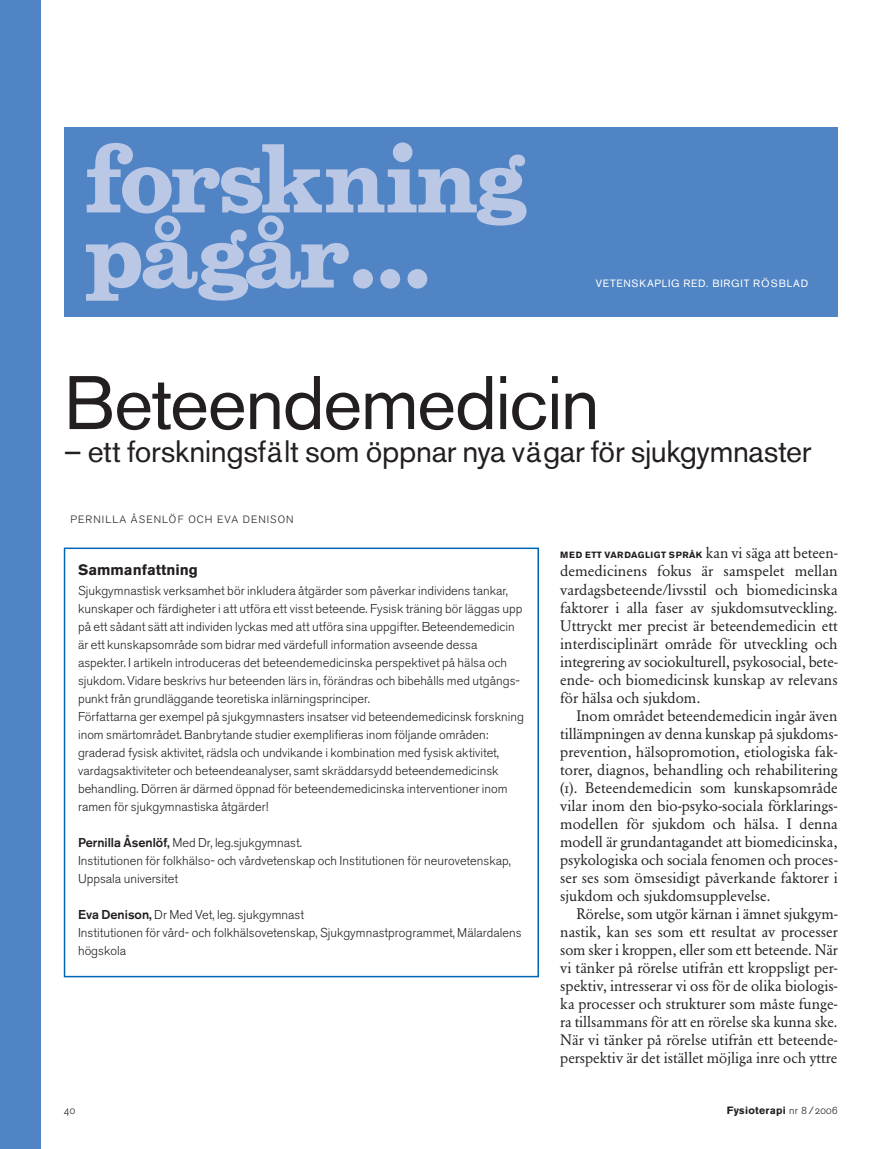
<style>
.page{position:relative;width:893px;height:1149px;background:#fff}
.page>*{position:absolute;margin:0;border:0;box-sizing:border-box;transform-origin:0 0}
.t1{font:700 90px/75px "Belizio";letter-spacing:-.04em;color:#bac8e6}
.t2{font:75px "Akzidenz Grotesk BE";letter-spacing:-.02em;color:#231f20}
.t3{font:30.75px "Akzidenz Grotesk BE";letter-spacing:-.01em;color:#231f20}
.t4{font:15px/18px "Garamond Exp BQ Regular Os F";color:#231f20;text-align:justify}
.t5{font:700 15px "Akzidenz Grotesk BE";color:#231f20}
.t6{font:12.75px/18px "Akzidenz Grotesk BE Light Os F";color:#231f20}
.t7{font:10.5px "Akzidenz Grotesk BE Light Os F";letter-spacing:.105em;color:#231f20}
.t8{font:10.5px "Akzidenz Grotesk BE";letter-spacing:.075em;color:#fff}
.t9{font:700 10.5px "Akzidenz Grotesk BE";letter-spacing:.025em;color:#231f20}
.t10{font:700 9px "Akzidenz Grotesk BE";letter-spacing:.045em;color:#231f20}
.s1{font-family:"Akzidenz Grotesk BE";font-weight:500}
.s2{font-family:"Garamond Exp BQ Regular Os F";font-weight:400;font-size:15px}
.s3{font-family:"Akzidenz Grotesk BE Light Os F";font-weight:400}
</style>
<div class="page">
<div style="left:64px;top:547px;width:475px;height:430px;border:2px solid #0166b3"></div>
<div style="left:0;top:0;width:40px;height:1148px;background:#5084c4"></div>
<div style="left:64px;top:128px;width:774px;height:189px;background:#5084c4"></div>
<h1 class="t1" style="left:85px;top:138px;width:444px">forskning pågår…</h1>
<p class="t8" style="left:596px;top:276px;width:214px">VETENSKAPLIG RED. BIRGIT RÖSBLAD</p>
<h2 class="t2" style="left:64px;top:358px;width:538px">Beteendemedicin</h2>
<h3 class="t3" style="left:64px;top:433px;width:749px">– ett forskningsfält som öppnar nya vägar för sjukgymnaster</h3>
<p class="t7" style="left:71px;top:513px;width:225px">PERNILLA ÅSENLÖF OCH EVA DENISON</p>
<p class="t5" style="left:78px;top:561px;width:121px">Sammanfattning</p>
<p class="t6" style="left:78px;top:581px;width:447px">Sjukgymnastisk verksamhet bör inkludera åtgärder som påverkar individens tankar, kunskaper och färdigheter i att utföra ett visst beteende. Fysisk träning bör läggas upp på ett sådant sätt att individen lyckas med att utföra sina uppgifter. Beteendemedicin är ett kunskapsområde som bidrar med värdefull information avseende dessa aspekter. I artikeln introduceras det beteendemedicinska perspektivet på hälsa och sjukdom. Vidare beskrivs hur beteenden lärs in, förändras och bibehålls med utgångs&shy;punkt från grundläggande teoretiska inlärningsprinciper.<br>Författarna ger exempel på sjukgymnasters insatser vid beteendemedicinsk forskning inom smärtområdet. Banbrytande studier exemplifieras inom följande områden: graderad fysisk aktivitet, rädsla och undvikande i kombination med fysisk aktivitet, vardagsaktiviteter och beteendeanalyser, samt skräddarsydd beteendemedicinsk behandling. Dörren är därmed öppnad för beteendemedicinska interventioner inom ramen för sjukgymnastiska åtgärder!</p>
<p class="t6" style="left:78px;top:833px;width:434px"><span class="s1">Pernilla Åsenlöf,</span> Med Dr, leg.sjukgymnast.<br>Institutionen för folkhälso- och vårdvetenskap och Institutionen för neurovetenskap,<br>Uppsala universitet</p>
<p class="t6" style="left:78px;top:905px;width:445px"><span class="s1">Eva Denison,</span> Dr Med Vet, leg. sjukgymnast<br>Institutionen för vård- och folkhälsovetenskap, Sjukgymnastprogrammet, Mälardalens högskola</p>
<p class="t10" style="left:560px;top:550px;width:279px">MED ETT VARDAGLIGT SPRÅK <span class="s2">kan vi säga att beteen-</span></p>
<p class="t4" style="left:560px;top:562px;width:279px">demedicinens fokus är samspelet mellan vardagsbeteende/livsstil och biomedicinska faktorer i alla faser av sjukdomsutveckling.<br>Uttryckt mer precist är beteendemedicin ett interdisciplinärt område för utveckling och integrering av sociokulturell, psykosocial, bete&shy;ende- och biomedicinsk kunskap av relevans för hälsa och sjukdom.</p>
<p class="t4" style="left:560px;top:706px;width:279px;text-indent:16px">Inom området beteendemedicin ingår även tillämpningen av denna kunskap på sjukdoms&shy;prevention, hälsopromotion, etiologiska fak&shy;torer, diagnos, behandling och rehabilitering (1). Beteendemedicin som kunskapsområde vilar inom den bio-psyko-sociala förklarings&shy;modellen för sjukdom och hälsa. I denna modell är grundantagandet att biomedicinska, psykologiska och sociala fenomen och proces&shy;ser ses som ömsesidigt påverkande faktorer i sjukdom och sjukdomsupplevelse.</p>
<p class="t4" style="left:560px;top:904px;width:279px;text-indent:16px">Rörelse, som utgör kärnan i ämnet sjukgym&shy;nastik, kan ses som ett resultat av processer som sker i kroppen, eller som ett beteende. När vi tänker på rörelse utifrån ett kroppsligt per&shy;spektiv, intresserar vi oss för de olika biologis&shy;ka processer och strukturer som måste funge&shy;ra tillsammans för att en rörelse ska kunna ske.<br>När vi tänker på rörelse utifrån ett beteende&shy;perspektiv är det istället möjliga inre och yttre</p>
<p class="t7" style="left:64px;top:1104px;width:13px">40</p>
<p class="t9" style="left:727px;top:1104px;width:112px">Fysioterapi <span class="s3">nr 8 / 2006</span></p>
</div>
